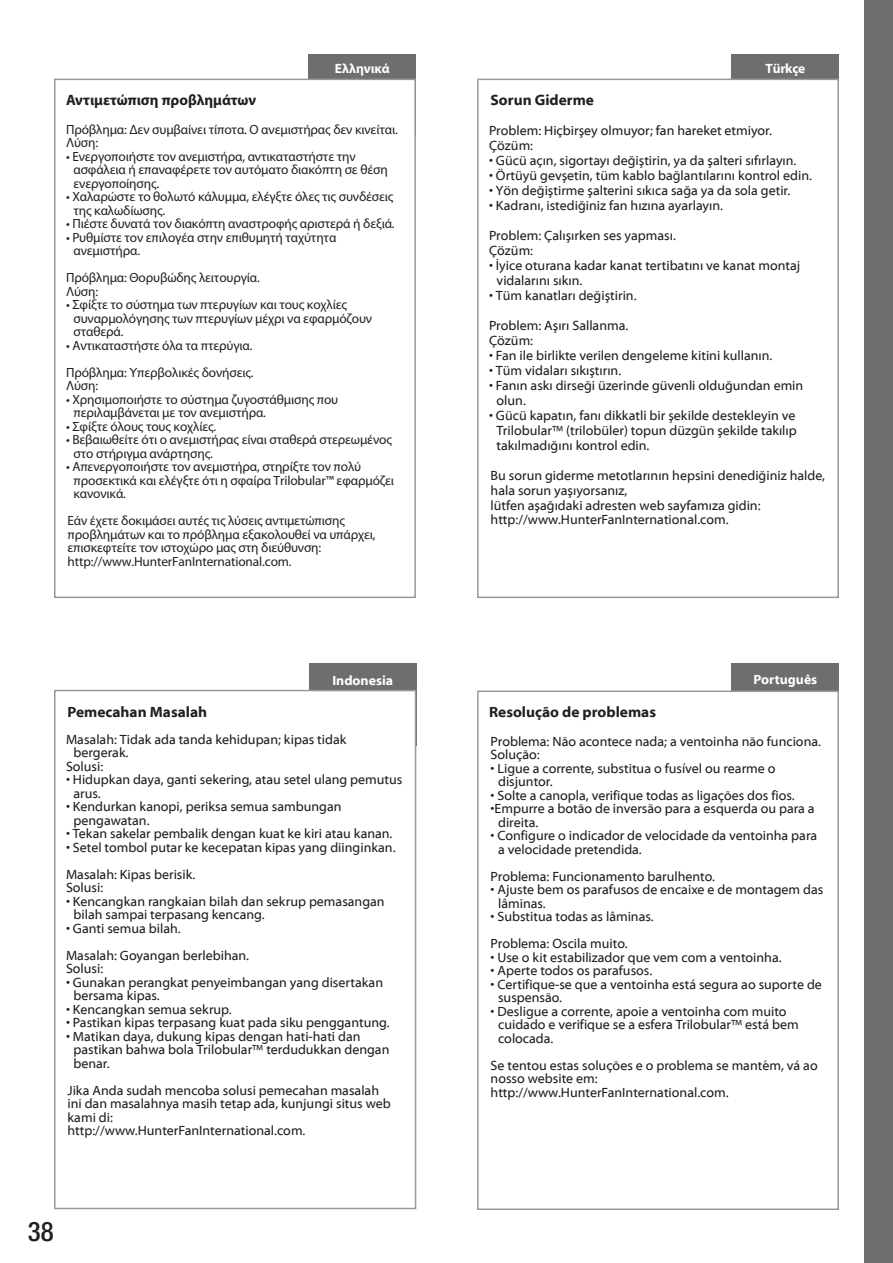
<style>
.page{position:relative;width:893px;height:1263px;background:#fff}
.page>*{position:absolute;margin:0;border:0;box-sizing:border-box;transform-origin:0 0}
.t1{font:500 condensed 27px "Helvetica Neue LT Std";color:#231f20}
.Intro_1{font:700 15px "Myriad Web Pro";color:#231f20}
.non-warning_bullet{font:700 15px "Myriad Pro";color:#231f20}
.non-warning_bullet-2{font:700 15px "Myriad Web Pro";color:#231f20}
.Intro_1-2{font:13.5px/13.5px "Myriad Web Pro";color:#231f20}
.warning_w__bullets{font:700 13.5px "Myriad Web Pro";color:#fff}
.warning_w__bullets-2{font:700 13.5px "Myriad Pro";letter-spacing:-.005em;color:#fff}
.Intro_1-3{font:13.35px/13.5px "Myriad Pro";letter-spacing:-.01em;color:#231f20}
</style>
<div class="page">
<div style="left:309px;top:54px;width:107px;height:83px;background:#6d6e70"></div>
<div style="left:55px;top:79px;width:360px;height:518px;background:#fff"></div>
<div style="left:54px;top:79px;width:362px;height:519px;border:2px solid #999"></div>
<div style="left:732px;top:54px;width:107px;height:83px;background:#6d6e70"></div>
<div style="left:478px;top:79px;width:360px;height:518px;background:#fff"></div>
<div style="left:477px;top:79px;width:362px;height:519px;border:2px solid #999"></div>
<div style="left:309px;top:663px;width:107px;height:83px;background:#6d6e70"></div>
<div style="left:55px;top:690px;width:361px;height:518px;background:#fff"></div>
<div style="left:54px;top:690px;width:362px;height:519px;border:2px solid #999"></div>
<div style="left:732px;top:663px;width:107px;height:83px;background:#6d6e70"></div>
<div style="left:478px;top:691px;width:360px;height:518px;background:#fff"></div>
<div style="left:477px;top:690px;width:362px;height:520px;border:2px solid #999"></div>
<div style="left:864px;top:0;width:29px;height:1263px;background:#6d6e70"></div>
<p class="warning_w__bullets-2" style="left:335px;top:61px;width:56px">Ελληνικά</p>
<p class="non-warning_bullet" style="left:66px;top:92px;width:192px">Αντιμετώπιση προβλημάτων</p>
<p class="Intro_1-3" style="left:66px;top:123px;width:333px">Πρόβλημα: Δεν συμβαίνει τίποτα. Ο ανεμιστήρας δεν κινείται.</p>
<p class="Intro_1-3" style="left:66px;top:136px;width:34px">Λύση:</p>
<p class="Intro_1-3" style="left:74px;top:150px;width:316px;text-indent:-7px">• Ενεργοποιήστε τον ανεμιστήρα, αντικαταστήστε την ασφάλεια ή επαναφέρετε τον αυτόματο διακόπτη σε θέση ενεργοποίησης.</p>
<p class="Intro_1-3" style="left:74px;top:190px;width:321px;text-indent:-7px">• Χαλαρώστε το θολωτό κάλυμμα, ελέγξτε όλες τις συνδέσεις της καλωδίωσης.</p>
<p class="Intro_1-3" style="left:66px;top:217px;width:330px">• Πιέστε δυνατά τον διακόπτη αναστροφής αριστερά ή δεξιά.</p>
<p class="Intro_1-3" style="left:74px;top:231px;width:264px;text-indent:-7px">• Ρυθμίστε τον επιλογέα στην επιθυμητή ταχύτητα ανεμιστήρα.</p>
<p class="Intro_1-3" style="left:66px;top:271px;width:195px">Πρόβλημα: Θορυβώδης λειτουργία.</p>
<p class="Intro_1-3" style="left:66px;top:285px;width:34px">Λύση:</p>
<p class="Intro_1-3" style="left:74px;top:298px;width:300px;text-indent:-7px">• Σφίξτε το σύστημα των πτερυγίων και τους κοχλίες συναρμολόγησης των πτερυγίων μέχρι να εφαρμόζουν σταθερά.</p>
<p class="Intro_1-3" style="left:66px;top:339px;width:188px">• Αντικαταστήστε όλα τα πτερύγια.</p>
<p class="Intro_1-3" style="left:66px;top:366px;width:189px">Πρόβλημα: Υπερβολικές δονήσεις.</p>
<p class="Intro_1-3" style="left:66px;top:379px;width:34px">Λύση:</p>
<p class="Intro_1-3" style="left:74px;top:393px;width:266px;text-indent:-7px">• Χρησιμοποιήστε το σύστημα ζυγοστάθμισης που περιλαμβάνεται με τον ανεμιστήρα.</p>
<p class="Intro_1-3" style="left:66px;top:420px;width:152px">• Σφίξτε όλους τους κοχλίες.</p>
<p class="Intro_1-3" style="left:74px;top:433px;width:320px;text-indent:-7px">• Βεβαιωθείτε ότι ο ανεμιστήρας είναι σταθερά στερεωμένος στο στήριγμα ανάρτησης.</p>
<p class="Intro_1-3" style="left:74px;top:460px;width:322px;text-indent:-7px">• Απενεργοποιήστε τον ανεμιστήρα, στηρίξτε τον πολύ προσεκτικά και ελέγξτε ότι η σφαίρα Trilobular™ εφαρμόζει κανονικά.</p>
<p class="Intro_1-3" style="left:68px;top:514px;width:310px">Εάν έχετε δοκιμάσει αυτές τις λύσεις αντιμετώπισης προβλημάτων και το πρόβλημα εξακολουθεί να υπάρχει, επισκεφτείτε τον ιστοχώρο μας στη διεύθυνση:</p>
<p class="Intro_1-3" style="left:68px;top:555px;width:226px">http://www.HunterFanInternational.com.</p>
<p class="warning_w__bullets" style="left:332px;top:673px;width:62px">Indonesia</p>
<p class="Intro_1" style="left:67px;top:703px;width:141px">Pemecahan Masalah</p>
<p class="Intro_1-2" style="left:74px;top:733px;width:274px;text-indent:-7px">Masalah: Tidak ada tanda kehidupan; kipas tidak bergerak.</p>
<p class="Intro_1-2" style="left:66px;top:760px;width:39px">Solusi:</p>
<p class="Intro_1-2" style="left:74px;top:773px;width:330px;text-indent:-7px">• Hidupkan daya, ganti sekering, atau setel ulang pemutus arus.</p>
<p class="Intro_1-2" style="left:74px;top:800px;width:270px;text-indent:-7px">• Kendurkan kanopi, periksa semua sambungan pengawatan.</p>
<p class="Intro_1-2" style="left:66px;top:827px;width:328px">• Tekan sakelar pembalik dengan kuat ke kiri atau kanan.</p>
<p class="Intro_1-2" style="left:66px;top:841px;width:331px">• Setel tombol putar ke kecepatan kipas yang diinginkan.</p>
<p class="Intro_1-2" style="left:66px;top:868px;width:131px">Masalah: Kipas berisik.</p>
<p class="Intro_1-2" style="left:66px;top:881px;width:39px">Solusi:</p>
<p class="Intro_1-2" style="left:74px;top:895px;width:313px;text-indent:-7px">• Kencangkan rangkaian bilah dan sekrup pemasangan bilah sampai terpasang kencang.</p>
<p class="Intro_1-2" style="left:66px;top:922px;width:116px">• Ganti semua bilah.</p>
<p class="Intro_1-2" style="left:66px;top:949px;width:185px">Masalah: Goyangan berlebihan.</p>
<p class="Intro_1-2" style="left:66px;top:962px;width:39px">Solusi:</p>
<p class="Intro_1-2" style="left:74px;top:976px;width:311px;text-indent:-7px">• Gunakan perangkat penyeimbangan yang disertakan bersama kipas.</p>
<p class="Intro_1-2" style="left:66px;top:1003px;width:167px">• Kencangkan semua sekrup.</p>
<p class="Intro_1-2" style="left:66px;top:1016px;width:325px">• Pastikan kipas terpasang kuat pada siku penggantung.</p>
<p class="Intro_1-2" style="left:74px;top:1030px;width:317px;text-indent:-7px">• Matikan daya, dukung kipas dengan hati-hati dan pastikan bahwa bola Trilobular™ terdudukkan dengan benar.</p>
<p class="Intro_1-2" style="left:67px;top:1084px;width:325px">Jika Anda sudah mencoba solusi pemecahan masalah ini dan masalahnya masih tetap ada, kunjungi situs web kami di:</p>
<p class="Intro_1-2" style="left:67px;top:1124px;width:239px">http://www.HunterFanInternational.com.</p>
<p class="t1" style="left:28px;top:1215px;width:27px">38</p>
<p class="warning_w__bullets-2" style="left:765px;top:61px;width:41px">Türkçe</p>
<p class="Intro_1" style="left:491px;top:92px;width:105px">Sorun Giderme</p>
<p class="Intro_1-2" style="left:489px;top:124px;width:284px">Problem: Hiçbirşey olmuyor; fan hareket etmiyor.</p>
<p class="Intro_1-2" style="left:489px;top:139px;width:46px">Çözüm:</p>
<p class="Intro_1-2" style="left:489px;top:154px;width:309px">• Gücü açın, sigortayı değiştirin, ya da şalteri sıfırlayın.</p>
<p class="Intro_1-2" style="left:489px;top:169px;width:324px">• Örtüyü gevşetin, tüm kablo bağlantılarını kontrol edin.</p>
<p class="Intro_1-2" style="left:489px;top:184px;width:303px">• Yön değiştirme şalterini sıkıca sağa ya da sola getir.</p>
<p class="Intro_1-2" style="left:489px;top:199px;width:235px">• Kadranı, istediğiniz fan hızına ayarlayın.</p>
<p class="Intro_1-2" style="left:489px;top:229px;width:188px">Problem: Çalışırken ses yapması.</p>
<p class="Intro_1-2" style="left:489px;top:244px;width:46px">Çözüm:</p>
<p class="Intro_1-2" style="left:497px;top:259px;width:305px;line-height:15px;text-indent:-7px">• İyice oturana kadar kanat tertibatını ve kanat montaj vidalarını sıkın.</p>
<p class="Intro_1-2" style="left:489px;top:289px;width:149px">• Tüm kanatları değiştirin.</p>
<p class="Intro_1-2" style="left:489px;top:319px;width:141px">Problem: Aşırı Sallanma.</p>
<p class="Intro_1-2" style="left:489px;top:334px;width:46px">Çözüm:</p>
<p class="Intro_1-2" style="left:489px;top:349px;width:285px">• Fan ile birlikte verilen dengeleme kitini kullanın.</p>
<p class="Intro_1-2" style="left:489px;top:364px;width:134px">• Tüm vidaları sıkıştırın.</p>
<p class="Intro_1-2" style="left:497px;top:379px;width:308px;line-height:15px;text-indent:-7px">• Fanın askı dirseği üzerinde güvenli olduğundan emin olun.</p>
<p class="Intro_1-2" style="left:497px;top:409px;width:302px;line-height:15px;text-align:justify;text-indent:-7px">• Gücü kapatın, fanı dikkatli bir şekilde destekleyin ve Trilobular™ (trilobüler) topun düzgün şekilde takılıp takılmadığını kontrol edin.</p>
<p class="Intro_1-2" style="left:491px;top:469px;width:336px;line-height:15px">Bu sorun giderme metotlarının hepsini denediğiniz halde, hala sorun yaşıyorsanız,</p>
<p class="Intro_1-2" style="left:491px;top:499px;width:271px">lütfen aşağıdaki adresten web sayfamıza gidin:</p>
<p class="Intro_1-2" style="left:491px;top:513px;width:239px">http://www.HunterFanInternational.com.</p>
<p class="warning_w__bullets" style="left:753px;top:672px;width:65px">Português</p>
<p class="non-warning_bullet-2" style="left:489px;top:704px;width:168px">Resolução de problemas</p>
<p class="Intro_1-2" style="left:491px;top:735px;width:332px">Problema: Não acontece nada; a ventoinha não funciona.</p>
<p class="Intro_1-2" style="left:491px;top:748px;width:51px">Solução:</p>
<p class="Intro_1-2" style="left:498px;top:762px;width:279px;text-indent:-8px">• Ligue a corrente, substitua o fusível ou rearme o disjuntor.</p>
<p class="Intro_1-2" style="left:491px;top:789px;width:306px">• Solte a canopla, verifique todas as ligações dos fios.</p>
<p class="Intro_1-2" style="left:498px;top:802px;width:318px;text-indent:-8px">•Empurre a botão de inversão para a esquerda ou para a direita.</p>
<p class="Intro_1-2" style="left:498px;top:829px;width:321px;text-indent:-8px">• Configure o indicador de velocidade da ventoinha para a velocidade pretendida.</p>
<p class="Intro_1-2" style="left:491px;top:870px;width:226px">Problema: Funcionamento barulhento.</p>
<p class="Intro_1-2" style="left:498px;top:883px;width:327px;text-indent:-8px">• Ajuste bem os parafusos de encaixe e de montagem das lâminas.</p>
<p class="Intro_1-2" style="left:491px;top:910px;width:165px">• Substitua todas as lâminas.</p>
<p class="Intro_1-2" style="left:491px;top:937px;width:138px">Problema: Oscila muito.</p>
<p class="Intro_1-2" style="left:491px;top:951px;width:292px">• Use o kit estabilizador que vem com a ventoinha.</p>
<p class="Intro_1-2" style="left:491px;top:964px;width:163px">• Aperte todos os parafusos.</p>
<p class="Intro_1-2" style="left:498px;top:978px;width:325px;text-indent:-8px">• Certifique-se que a ventoinha está segura ao suporte de suspensão.</p>
<p class="Intro_1-2" style="left:498px;top:1005px;width:302px;text-indent:-8px">• Desligue a corrente, apoie a ventoinha com muito cuidado e verifique se a esfera Trilobular™ está bem colocada.</p>
<p class="Intro_1-2" style="left:491px;top:1059px;width:329px">Se tentou estas soluções e o problema se mantém, vá ao nosso website em:</p>
<p class="Intro_1-2" style="left:491px;top:1086px;width:239px">http://www.HunterFanInternational.com.</p>
</div>
